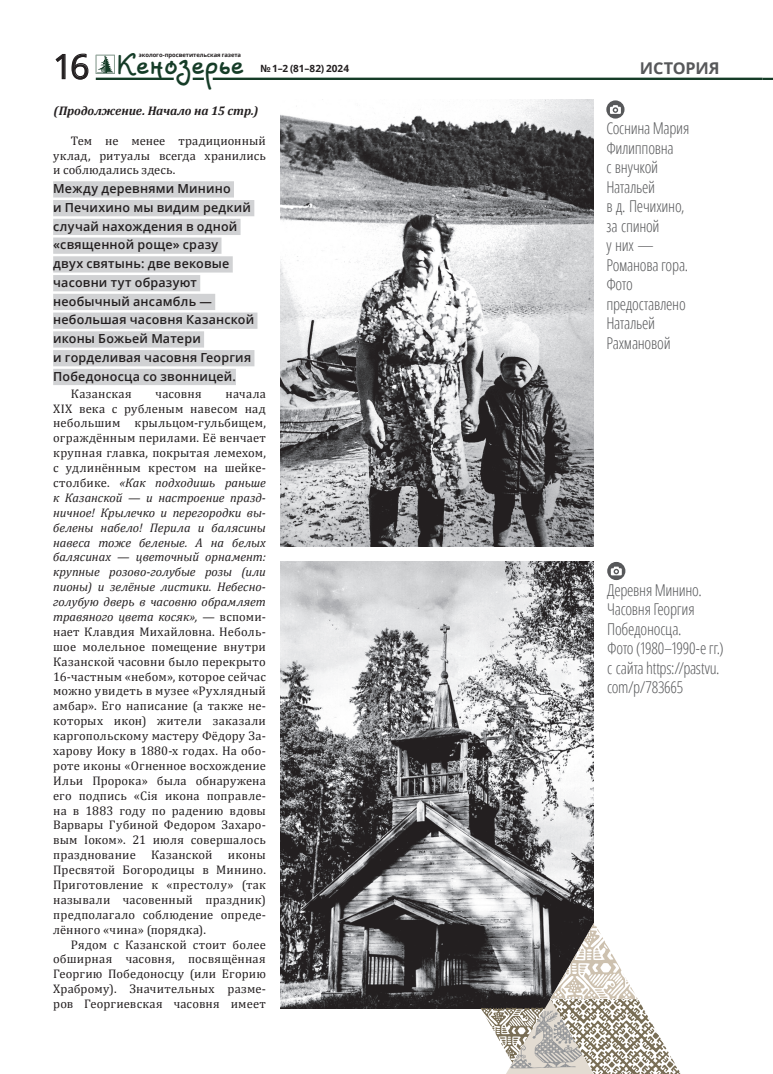
<style>
.page{position:relative;width:773px;height:1074px;background:#fff}
.page>*{position:absolute;margin:0;border:0;box-sizing:border-box;transform-origin:0 0}
.t1{font:700 23.12px "Veles";letter-spacing:-.02em;color:#153c27}
.t2{font:300 condensed 16.25px/19.5px "Open Sans";letter-spacing:-.015em;color:#57585a}
.t3{font:700 16.25px "Open Sans";color:#57585a}
.t4{font:12.5px/14.9px "Cambria";letter-spacing:.015em;color:#231f20;text-align:justify}
.t5{font:600 12.5px/18.8px "Open Sans";letter-spacing:.015em;color:#231f20}
.t6{font:italic 700 12.5px "Cambria";letter-spacing:-.01em;color:#231f20}
.t7{font:700 10px "Open Sans";letter-spacing:.005em;color:#231f20}
.t8{font:700 5.88px "Open Sans";letter-spacing:-.01em;color:#231f20}
.s1{font-family:"Open Sans";font-weight:400;font-size:33.75px;color:#231f20}
.s2{font-style:italic}
</style>
<div class="page">
<svg style="left:55px;top:53px;width:34px;height:27px"></svg>
<hr style="left:96px;top:78px;width:78px;height:2px;background:#153c27">
<hr style="left:213px;top:78px;width:549px;height:2px;background:#153c27">
<svg style="left:762px;top:78px;width:10px;height:2px"></svg>
<svg style="left:193px;top:78px;width:11px;height:2px"></svg>
<svg style="left:96px;top:55px;width:19px;height:19px"></svg>
<div style="left:53px;top:181px;width:181px;height:16px;background:#d1d2d4"></div>
<div style="left:53px;top:200px;width:201px;height:16px;background:#d1d2d4"></div>
<div style="left:53px;top:219px;width:187px;height:16px;background:#d1d2d4"></div>
<div style="left:53px;top:237px;width:168px;height:17px;background:#d1d2d4"></div>
<div style="left:53px;top:256px;width:180px;height:16px;background:#d1d2d4"></div>
<div style="left:53px;top:275px;width:147px;height:16px;background:#d1d2d4"></div>
<div style="left:53px;top:294px;width:162px;height:16px;background:#d1d2d4"></div>
<div style="left:53px;top:312px;width:204px;height:17px;background:#d1d2d4"></div>
<div style="left:53px;top:331px;width:151px;height:16px;background:#d1d2d4"></div>
<div style="left:53px;top:350px;width:201px;height:16px;background:#d1d2d4"></div>
<div style="left:53px;top:369px;width:183px;height:16px;background:#d1d2d4"></div>
<img style="left:280px;top:561px;width:313px;height:447px">
<svg style="left:480px;top:923px;width:200px;height:151px"></svg>
<svg style="left:607px;top:562px;width:18px;height:18px"></svg>
<img style="left:280px;top:100px;width:313px;height:446px">
<svg style="left:606px;top:100px;width:18px;height:19px"></svg>
<h1 class="t1" style="left:53px;top:52px;width:193px"><span class="s1">16</span> Кенозерье</h1>
<p class="t7" style="left:260px;top:61px;width:90px">№ 1–2 (81–82) 2024</p>
<p class="t8" style="left:139px;top:51px;width:104px">эколого-просветительская газета</p>
<p class="t6" style="left:54px;top:102px;width:206px">(Продолжение. Начало на 15 стр.)</p>
<p class="t4" style="left:53px;top:133px;width:214px;text-indent:18px">Тем не менее традиционный уклад, ритуалы всегда хранились и соблюдались здесь.</p>
<p class="t5" style="left:53px;top:179px;width:202px">Между деревнями Минино<br>и Печихино мы видим редкий случай нахождения в одной «священной роще» сразу<br>двух святынь: две вековые часовни тут образуют необычный ансамбль — небольшая часовня Казанской иконы Божьей Матери<br>и горделивая часовня Георгия<br>Победоносца со звонницей.</p>
<p class="t4" style="left:71px;top:386px;width:63px">Казанская</p>
<p class="t4" style="left:156px;top:386px;width:48px">часовня</p>
<p class="t4" style="left:53px;top:386px;width:214px;text-indent:172px">начала XIX века с рубленым навесом над небольшим крыльцом-гульбищем, ограждённым перилами. Её венчает крупная главка, покрытая лемехом, с удлинённым крестом на шейке&shy;столбике. <span class="s2">«Как подходишь раньше к Казанской — и настроение празд&shy;ничное! Крылечко и перегородки вы&shy;белены набело! Перила и балясины навеса тоже беленые. А на белых балясинах — цветочный орнамент: крупные розово-голубые розы (или пионы) и зелёные листики. Небесно&shy;голубую дверь в часовню обрамляет травяного цвета косяк»,</span> — вспоми&shy;нает Клавдия Михайловна. Неболь&shy;шое молельное помещение внутри Казанской часовни было перекрыто 16-частным «небом», которое сейчас можно увидеть в музее «Рухлядный амбар». Его написание (а также не&shy;которых икон) жители заказали каргопольскому мастеру Фёдору За&shy;харову Иоку в 1880-х годах. На обо&shy;роте иконы «Огненное восхождение Ильи Пророка» была обнаружена его подпись «Сiя икона поправле&shy;на в 1883 году по радению вдовы Варвары Губиной Федором Захаро&shy;вым Iоком». 21 июля совершалось празднование Казанской иконы Пресвятой Богородицы в Минино.<br>Приготовление к «престолу» (так называли часовенный праздник) предполагало соблюдение опреде&shy;лённого «чина» (порядка).</p>
<p class="t4" style="left:53px;top:936px;width:214px;text-indent:18px">Рядом с Казанской стоит более обширная часовня, посвящённая Георгию Победоносцу (или Егорию Храброму). Значительных разме&shy;ров Георгиевская часовня имеет</p>
<h2 class="t3" style="left:639px;top:57px;width:25px">Исто</h2>
<h2 class="t3" style="left:685px;top:57px;width:22px">рия</h2>
<h2 class="t2" style="left:606px;top:118px;width:84px">Соснина Мария<br>Филипповна<br>с внучкой<br>Натальей<br>в д. Печихино, за спиной<br>у них —<br>Романова гора.<br>Фото предоставлено<br>Натальей<br>Рахмановой</h2>
<h2 class="t2" style="left:607px;top:579px;width:118px">Деревня Минино.<br>Часовня Георгия<br>Победоносца.<br>Фото (1980–1990-е гг.) с сайта https://pastvu. com/p/783665</h2>
</div>
